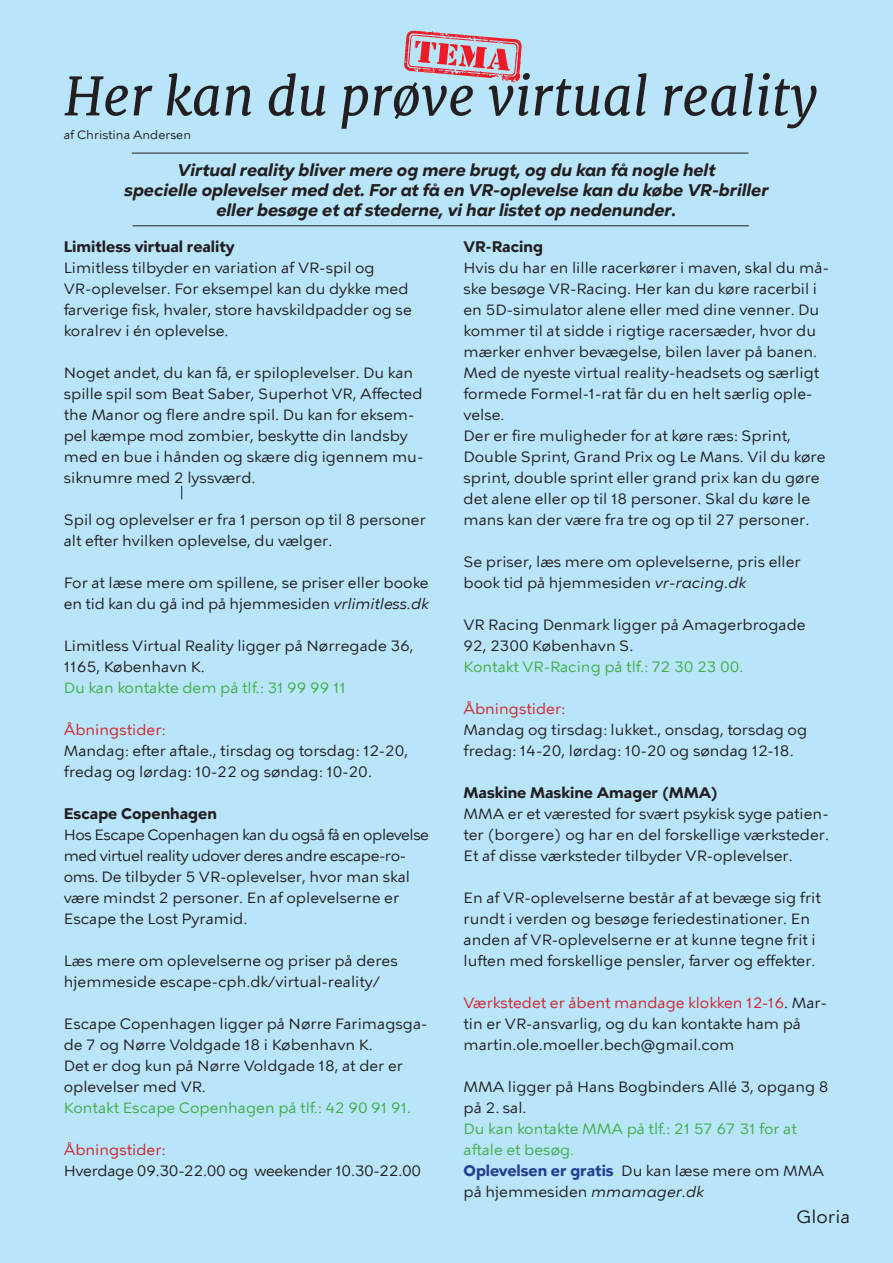
<style>
.page{position:relative;width:893px;height:1263px;background:#b9e5fa}
.page>*{position:absolute;margin:0;border:0;box-sizing:border-box;transform-origin:0 0}
.t1{font:italic 52.5px "Merriweather";color:#231f20}
.t2{font:18px "KBH Tekst 2";color:#231f20}
.t3{font:16.5px/19.8px "KBH Tekst Bold Italic 2";color:#231f20;text-align:center}
.t4{font:15px/21px "KBH Tekst 2";color:#231f20}
.t5{font:15px/21px "KBH Tekst";color:#231f20}
.t6{font:15px/21px "KBH Tekst 2";letter-spacing:-.02em;color:#231f20}
.t7{font:15px/21px "KBH Tekst 2";color:#40ae49}
.t8{font:700 15px "KBH Tekst";color:#231f20}
.t9{font:15px "KBH Tekst 2";color:#d1232a}
.t10{font:12px "KBH Tekst 2";color:#231f20}
.s1{font-family:"KBH Tekst"}
.s2{font-family:"KBH Tekst 2"}
.s3{font-family:"KBH Tekst";font-style:italic}
.s4{color:#d1232a}
.s5{font-family:"KBH Tekst";font-weight:700;color:#253f8e}
.s6{color:#fff101}
</style>
<div class="page">
<hr style="left:132px;top:153px;width:616px;height:1px;background:#231f20">
<hr style="left:132px;top:226px;width:617px;height:1px;background:#231f20">
<svg style="left:404px;top:31px;width:118px;height:52px"></svg>
<hr style="left:892px;top:627px;width:1px;height:636px;background:#f4cfc0">
<svg style="left:181px;top:486px;width:1px;height:13px"></svg>
<h1 class="t1" style="left:64px;top:64px;width:755px">Her kan du prøve virtual reality</h1>
<p class="t10" style="left:64px;top:127px;width:129px">af Christina Andersen</p>
<p class="t3" style="left:124px;top:160px;width:646px">Virtual reality bliver mere og mere brugt, og du kan få nogle helt<br>specielle oplevelser med det. For at få en VR-oplevelse kan du købe VR-briller eller besøge et af stederne, vi har listet op nedenunder.</p>
<h2 class="t8" style="left:64px;top:238px;width:173px">Limitless virtual reality</h2>
<p class="t4" style="left:64px;top:257px;width:350px">Limitless tilbyder en variation af VR-spil og VR-oplevelser. For eksempel kan du dykke med <span class="s1">farverige fisk, hvaler, store havskildpadder og se </span>koralrev i én oplevelse.</p>
<p class="t5" style="left:64px;top:362px;width:361px"><span class="s2">Noget andet, du kan få, er spiloplevelser. Du kan </span>spille spil som Beat Saber, Superhot VR, Affected the Manor og flere andre spil. Du kan for eksem&shy;pel kæmpe mod zombier, beskytte din landsby <span class="s2">med en bue i hånden og skære dig igennem mu&shy;siknumre med 2 lyssværd.</span></p>
<p class="t4" style="left:64px;top:509px;width:364px">Spil og oplevelser er fra 1 person op til 8 personer <span class="s1">alt efter hvilken oplevelse, du vælger.</span></p>
<p class="t4" style="left:64px;top:572px;width:366px">For at læse mere om spillene, se priser eller booke en tid kan du gå ind på hjemmesiden <span class="s3">vrlimitless.dk</span></p>
<p class="t4" style="left:64px;top:635px;width:351px">Limitless Virtual Reality ligger på Nørregade 36,<br>1165, København K.</p>
<p class="t7" style="left:64px;top:677px;width:284px">Du kan kontakte dem på tlf.: 31 99 99 11</p>
<h3 class="t9" style="left:64px;top:721px;width:103px">Åbningstider:</h3>
<p class="t5" style="left:64px;top:740px;width:346px">Mandag: efter aftale., tirsdag og torsdag: 12-20, <span class="s2">fredag og lørdag: 10-22 og søndag: 10-20.</span></p>
<h2 class="t8" style="left:64px;top:805px;width:155px">Escape Copenhagen</h2>
<p class="t6" style="left:64px;top:824px;width:367px">Hos Escape Copenhagen kan du også få en oplevelse med virtuel reality udover deres andre escape-ro&shy;oms. De tilbyder 5 VR-oplevelser, hvor man skal være mindst 2 personer. En af oplevelserne er Escape the Lost Pyramid.</p>
<p class="t4" style="left:64px;top:950px;width:335px">Læs mere om oplevelserne og priser på deres hjemmeside escape-cph.dk/virtual-reality/</p>
<p class="t4" style="left:64px;top:1013px;width:365px">Escape Copenhagen ligger på Nørre Farimagsga&shy;de 7 og Nørre Voldgade 18 i København K.<br>Det er dog kun på Nørre Voldgade 18, at der er oplevelser med VR.</p>
<p class="t7" style="left:64px;top:1097px;width:349px">Kontakt Escape Copenhagen på tlf.: 42 90 91 91.</p>
<h3 class="t9" style="left:64px;top:1141px;width:103px">Åbningstider:</h3>
<p class="t6" style="left:64px;top:1160px;width:359px">Hverdage 09.30-22.00 og weekender 10.30-22.00</p>
<h2 class="t8" style="left:463px;top:238px;width:81px">VR-Racing</h2>
<p class="t4" style="left:463px;top:257px;width:367px">Hvis du har en lille racerkører i maven, skal du må&shy;ske besøge VR-Racing. Her kan du køre racerbil i en 5D-simulator alene eller med dine venner. Du kommer til at sidde i rigtige racersæder, hvor du mærker enhver bevægelse, bilen laver på banen.<br>Med de nyeste virtual reality-headsets og særligt formede Formel-1-rat får du en helt særlig ople&shy;velse.</p>
<p class="t4" style="left:463px;top:425px;width:364px"><span class="s1">Der er fire muligheder for at køre ræs: Sprint, </span>Double Sprint, Grand Prix og Le Mans. Vil du køre sprint, double sprint eller grand prix kan du gøre det alene eller op til 18 personer. Skal du køre le mans kan der være fra tre og op til 27 personer.</p>
<p class="t4" style="left:463px;top:551px;width:339px">Se priser, læs mere om oplevelserne, pris eller book tid på hjemmesiden <span class="s3">vr-racing.dk</span></p>
<p class="t4" style="left:463px;top:614px;width:344px">VR Racing Denmark ligger på Amagerbrogade<br>92, 2300 København S.</p>
<p class="t7" style="left:463px;top:656px;width:281px">Kontakt VR-Racing på tlf.: 72 30 23 00.</p>
<h3 class="t9" style="left:463px;top:700px;width:103px">Åbningstider:</h3>
<p class="t4" style="left:463px;top:719px;width:345px">Mandag og tirsdag: lukket., onsdag, torsdag og fredag: 14-20, lørdag: 10-20 og søndag 12-18.</p>
<h2 class="t8" style="left:463px;top:784px;width:256px">Maskine Maskine Amager (MMA)</h2>
<p class="t4" style="left:463px;top:803px;width:367px;text-align:justify">MMA er et værested for svært psykisk syge patien&shy;ter (borgere) og har en del forskellige værksteder.<br>Et af disse værksteder tilbyder VR-oplevelser.</p>
<p class="t4" style="left:463px;top:887px;width:359px">En af VR-oplevelserne består af at bevæge sig frit rundt i verden og besøge feriedestinationer. En anden af VR-oplevelserne er at kunne tegne frit i <span class="s1">luften med forskellige pensler, farver og effekter.</span></p>
<p class="t4" style="left:463px;top:992px;width:365px"><span class="s4">Værkstedet er åbent mandage klokken 12-16</span>. Mar&shy;tin er VR-ansvarlig, og du kan kontakte ham på martin.ole.moeller.bech@gmail.com</p>
<p class="t4" style="left:463px;top:1076px;width:367px">MMA ligger på Hans Bogbinders Allé 3, opgang 8 på 2. sal.</p>
<p class="t7" style="left:463px;top:1118px;width:335px">Du kan kontakte MMA på tlf.: 21 57 67 31 for at <span class="s1">aftale et besøg.</span></p>
<p class="t4" style="left:463px;top:1160px;width:362px"><span class="s5">Oplevelsen er gratis</span><span class="s6">.</span> Du kan læse mere om MMA på hjemmesiden <span class="s3">mmamager.dk</span></p>
<p class="t2" style="left:796px;top:1206px;width:55px">Gloria</p>
</div>
